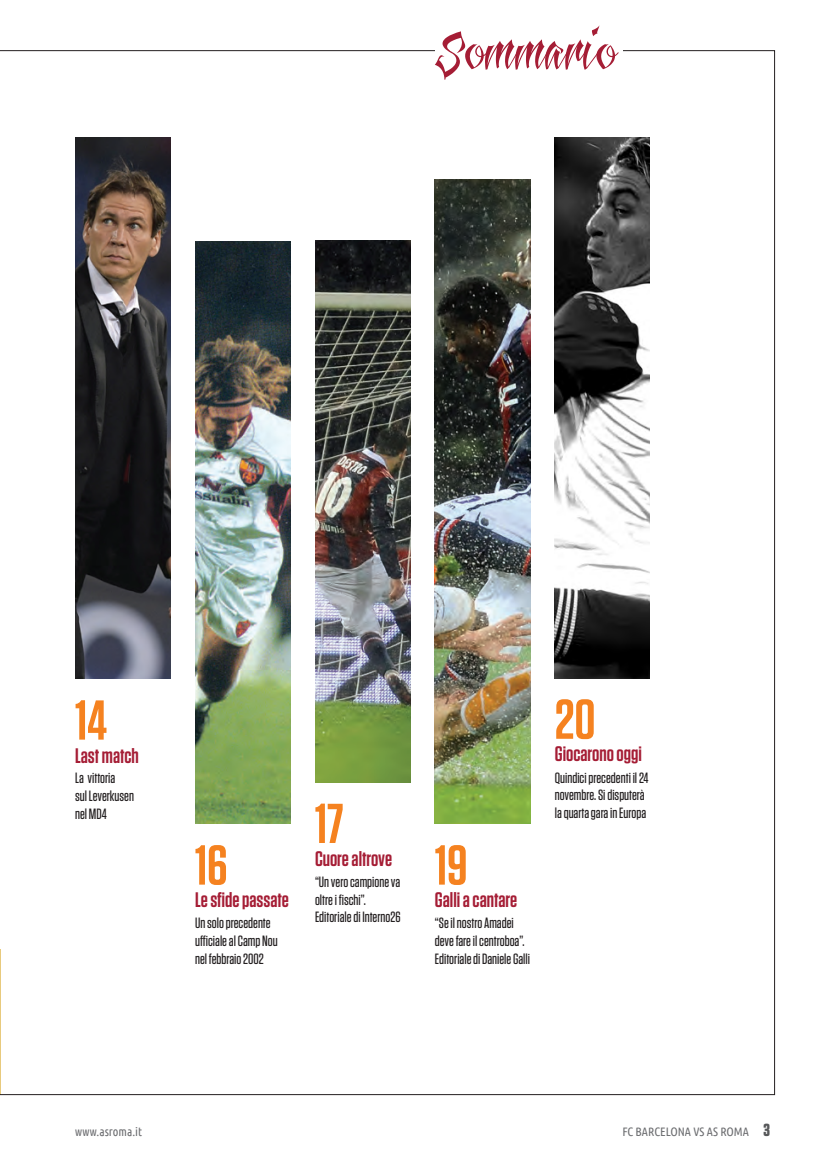
<style>
.page{position:relative;width:819px;height:1167px;background:#fff}
.page>*{position:absolute;margin:0;border:0;box-sizing:border-box;transform-origin:0 0}
.sommario_MP015{font:600 56px "Tungsten";color:#f58220}
.t1{font:52.5px "Antlers Demo";color:#a51d35}
.sommario_MP015-2{font:600 21px "Tungsten";color:#a51d35}
.dida_rubriche_MP015{font:500 14.88px/17.8px "Tungsten";color:#231f20}
.t2{font:12.25px "Ubuntu Condensed";color:#6c6d70}
.s1{font-family:"Tungsten";font-weight:700;font-size:17.5px;color:#57585a}
</style>
<div class="page">
<img style="left:0;top:50px;width:775px;height:1044px">
<div style="left:435px;top:34px;width:187px;height:34px;background:#fff"></div>
<p class="t1" style="left:435px;top:16px;width:184px">Sommario</p>
<p class="sommario_MP015" style="left:75px;top:690px;width:33px">14</p>
<p class="dida_rubriche_MP015" style="left:75px;top:769px;width:60px">La vittoria<br>sul Leverkusen</p>
<p class="dida_rubriche_MP015" style="left:75px;top:805px;width:33px">nel MD4</p>
<p class="sommario_MP015-2" style="left:75px;top:744px;width:65px">Last match</p>
<p class="sommario_MP015" style="left:555px;top:689px;width:42px">20</p>
<p class="sommario_MP015-2" style="left:555px;top:743px;width:88px">Giocarono oggi</p>
<p class="sommario_MP015" style="left:315px;top:794px;width:30px">17</p>
<p class="dida_rubriche_MP015" style="left:555px;top:768px;width:95px">Quindici precedenti il 24 novembre. Si disputerà la quarta gara in Europa</p>
<p class="sommario_MP015" style="left:195px;top:835px;width:34px">16</p>
<p class="sommario_MP015-2" style="left:195px;top:888px;width:95px">Le sfide passate</p>
<p class="dida_rubriche_MP015" style="left:195px;top:914px;width:77px">Un solo precedente</p>
<p class="dida_rubriche_MP015" style="left:195px;top:932px;width:84px">ufficiale al Camp Nou</p>
<p class="dida_rubriche_MP015" style="left:195px;top:950px;width:70px">nel febbraio 2002</p>
<p class="sommario_MP015-2" style="left:315px;top:847px;width:79px">Cuore altrove</p>
<p class="dida_rubriche_MP015" style="left:315px;top:872px;width:87px">“Un vero campione va oltre i fischi”.</p>
<p class="dida_rubriche_MP015" style="left:315px;top:908px;width:87px">Editoriale di Interno26</p>
<p class="sommario_MP015" style="left:435px;top:835px;width:34px">19</p>
<p class="sommario_MP015-2" style="left:435px;top:888px;width:84px">Galli a cantare</p>
<p class="dida_rubriche_MP015" style="left:435px;top:914px;width:80px">“Se il nostro Amadei</p>
<p class="dida_rubriche_MP015" style="left:435px;top:932px;width:91px">deve fare il centroboa”.</p>
<p class="dida_rubriche_MP015" style="left:435px;top:950px;width:97px">Editoriale di Daniele Galli</p>
<p class="t2" style="left:75px;top:1124px;width:68px">www.asroma.it</p>
<p class="t2" style="left:622px;top:1124px;width:149px">FC BARCELONA VS AS ROMA <span class="s1">3</span></p>
</div>
